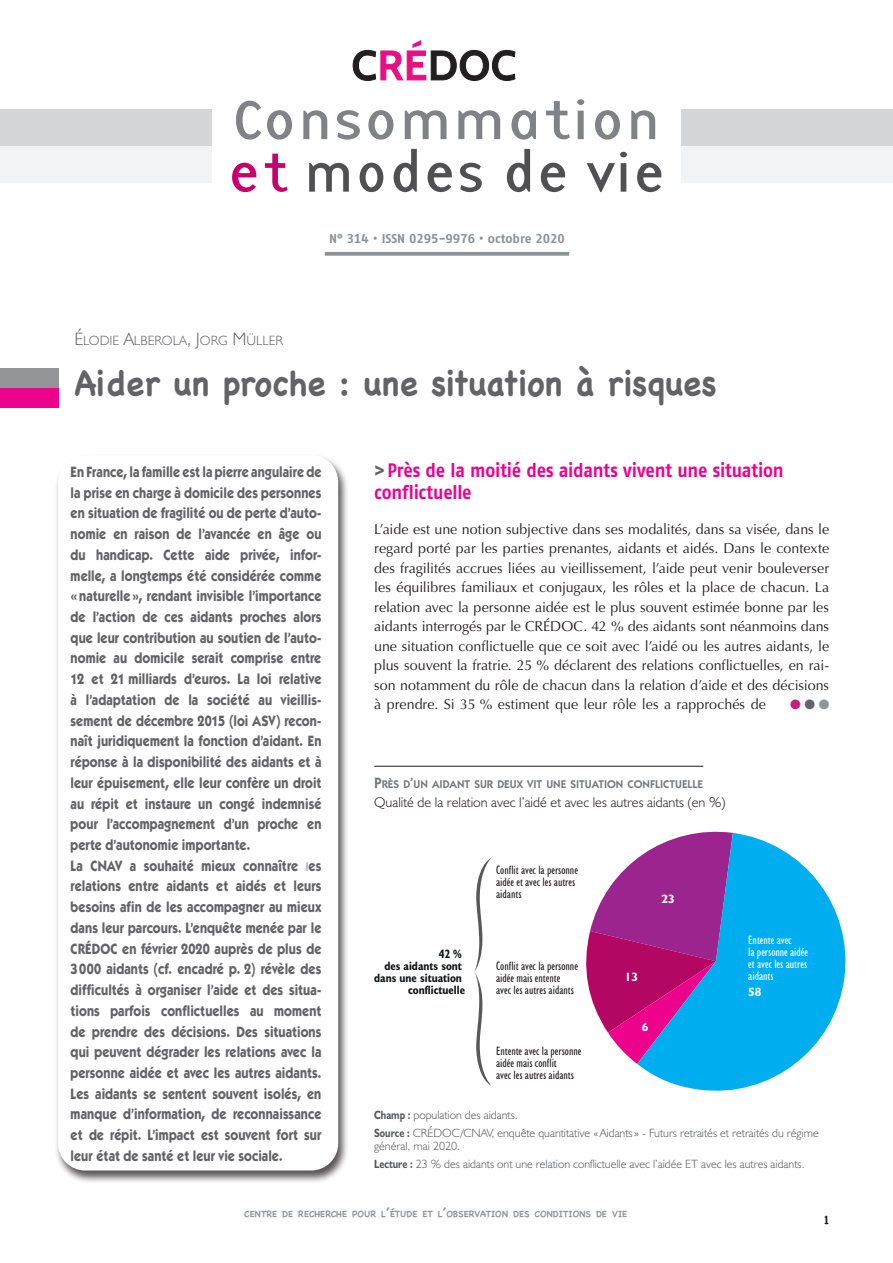
<style>
.page{position:relative;width:893px;height:1263px;background:#fff}
.page>*{position:absolute;margin:0;border:0;box-sizing:border-box;transform-origin:0 0}
.t1{font:57px/52.5px "Base Twelve Sans";color:#808285;scale:1.25 1}
.TITRE{font:700 34.5px "Chalkboard";color:#636366;scale:.95 1}
.t2{font:19.5px/22.5px "Fago No Bold Tf";letter-spacing:-.01em;color:#ed028c;scale:.9 1}
.chapo{font:700 15px/20.7px "Itc Kabel";letter-spacing:.005em;color:#636366;text-align:justify;scale:.85 1}
.texte_courant{font:14.25px/19.5px "Optima";color:#231f20;text-align:justify}
.GRAFsoustitre{font:300 14.25px "Humanist 521 BT";color:#231f20}
.auteur{font:300 13.5px "Humanist 521 BT";color:#636366}
.t3{font:13.5px "Zapf Dingbats ITC";color:#c32182}
.t4{font:12.75px "Fago No Bold Tf";color:#8b9296}
.t5{font:condensed 12.15px/12.1px "Humanist 521 BT";color:#231f20}
.t6{font:condensed 12.15px/12.1px "Humanist 521 BT";color:#fff}
.t7{font:700 condensed 12.15px/12.1px "Humanist 521 BT";color:#101315;text-align:right}
.t8{font:700 12.15px "Humanist 521 BT";color:#fff}
.GRAFsource{font:300 12px/13.5px "Humanist 521 BT";color:#57585a}
.t9{font:700 12px "Chalkboard";color:#231f20}
.GRAFtitre{font:600 11.25px "Itc Kabel";color:#76787b}
.t10{font:700 9px "Chalkboard";color:#939598}
.s1{color:#c7006e}
.s2{color:#505052}
.s3{font-size:18px}
.s4{font-weight:400;font-size:12px}
.s5{color:#636366}
.s6{color:#939598}
.s7{font-size:15px}
.s8{font-weight:700}
.s9{font-size:12px}
</style>
<div class="page">
<div style="left:0;top:388px;width:58px;height:20px;background:#ed028c"></div>
<div style="left:0;top:368px;width:58px;height:20px;background:#939598"></div>
<div style="left:0;top:146px;width:211px;height:36px;background:#f2f3f4"></div>
<div style="left:0;top:109px;width:211px;height:37px;background:#d5d6d7"></div>
<div style="left:682px;top:146px;width:211px;height:36px;background:#f2f3f4"></div>
<div style="left:682px;top:109px;width:211px;height:37px;background:#d5d6d7"></div>
<div style="left:54px;top:454px;width:295px;height:729px;background:#231f20;opacity:.75"></div>
<div style="left:58px;top:455px;width:280px;height:715px;background:#fff;border-radius:27px"></div>
<svg style="left:325px;top:252px;width:244px;height:4px"></svg>
<svg style="left:352px;top:40px;width:164px;height:41px"></svg>
<hr style="left:374px;top:766px;width:329px;height:1px;background:#231f20">
<svg style="left:586px;top:832px;width:147px;height:232px"></svg>
<svg style="left:637px;top:833px;width:208px;height:258px;background:#568cd1"></svg>
<svg style="left:474px;top:858px;width:17px;height:228px"></svg>
<p class="t1" style="left:227px;top:93px;width:353px">Consommation <span class="s1">et</span> <span class="s2">modes de vie</span></p>
<p class="t4" style="left:329px;top:231px;width:237px">N° 314 • ISSN 0295-9976 • octobre 2020</p>
<p class="auteur" style="left:74px;top:332px;width:210px"><span class="s3">É</span>LODIE <span class="s3">A</span>LBEROLA<span class="s3">, J</span>ORG <span class="s3">M</span>ÜLLER</p>
<p class="TITRE" style="left:74px;top:362px;width:678px">Aider un proche : une situation à risques</p>
<p class="chapo" style="left:71px;top:461px;width:297px">En France, la famille est la pierre angulaire de la prise en charge à domicile des personnes en situation de fragilité ou de perte d’auto&shy;nomie en raison de l’avancée en âge ou du handicap. Cette aide privée, infor&shy;melle, a longtemps été considérée comme «naturelle», rendant invisible l’importance de l’action de ces aidants proches alors que leur contribution au soutien de l’auto&shy;nomie au domicile serait comprise entre 12 et 21 milliards d’euros. La loi relative à l’adaptation de la société au vieillis&shy;sement de décembre 2015 (loi ASV) recon&shy;naît juridiquement la fonction d’aidant. En réponse à la disponibilité des aidants et à leur épuisement, elle leur confère un droit au répit et instaure un congé indemnisé pour l’accompagnement d’un proche en perte d’autonomie importante.</p>
<p class="chapo" style="left:71px;top:855px;width:297px">La CNAV a souhaité mieux connaître <span class="s4">l</span>es relations entre aidants et aidés et leurs besoins afin de les accompagner au mieux dans leur parcours. L’enquête menée par le CRÉDOC en février 2020 auprès de plus de 3000 aidants (cf. encadré p. 2) révèle des difficultés à organiser l’aide et des situa&shy;tions parfois conflictuelles au moment de prendre des décisions. Des situations qui peuvent dégrader les relations avec la personne aidée et avec les autres aidants.<br>Les aidants se sentent souvent isolés, en manque d’information, de reconnaissance et de répit. L’impact est souvent fort sur leur état de santé et leur vie sociale.</p>
<p class="t2" style="left:374px;top:458px;width:456px"><span class="s5">&gt;</span>Près de la moitié des aidants vivent une situation conflictuelle</p>
<p class="texte_courant" style="left:374px;top:519px;width:456px">L’aide est une notion subjective dans ses modalités, dans sa visée, dans le regard porté par les parties prenantes, aidants et aidés. Dans le contexte des fragilités accrues liées au vieillissement, l’aide peut venir bouleverser les équilibres familiaux et conjugaux, les rôles et la place de chacun. La relation avec la personne aidée est le plus souvent estimée bonne par les aidants interrogés par le CRÉDOC. 42 % des aidants sont néanmoins dans une situation conflictuelle que ce soit avec l’aidé ou les autres aidants, le plus souvent la fratrie. 25 % déclarent des relations conflictuelles, en rai&shy;son notamment du rôle de chacun dans la relation d’aide et des décisions à prendre. Si 35 % estiment que leur rôle les a rapprochés de</p>
<p class="t3" style="left:790px;top:698px;width:41px">● <span class="s5">●</span> <span class="s6">●</span></p>
<p class="GRAFtitre" style="left:374px;top:777px;width:331px"><span class="s7">P</span>RÈS D<span class="s7">’</span>UN AIDANT SUR DEUX VIT UNE SITUATION CONFLICTUELLE</p>
<p class="GRAFsoustitre" style="left:374px;top:793px;width:353px">Qualité de la relation avec l’aidé et avec les autres aidants (en %)</p>
<p class="t7" style="left:374px;top:947px;width:92px">42 %<br>des aidants sont dans une situation conflictuelle</p>
<p class="t5" style="left:496px;top:864px;width:83px">Conflit avec la personne aidée et avec les autres aidants</p>
<p class="t5" style="left:496px;top:960px;width:83px">Conflit avec la personne aidée mais entente avec les autres aidants</p>
<p class="t5" style="left:496px;top:1045px;width:87px">Entente avec la personne aidée mais conflit<br>avec les autres aidants</p>
<p class="t8" style="left:662px;top:891px;width:15px">23</p>
<p class="t8" style="left:625px;top:969px;width:15px">13</p>
<p class="t8" style="left:642px;top:1019px;width:8px">6</p>
<p class="t6" style="left:748px;top:933px;width:61px">Entente avec<br>la personne aidée et avec les autres aidants</p>
<p class="t8" style="left:748px;top:984px;width:15px">58</p>
<p class="GRAFsource" style="left:374px;top:1108px;width:145px"><span class="s8">Champ :</span> population des aidants.</p>
<p class="GRAFsource" style="left:374px;top:1126px;width:446px"><span class="s8">Source :</span> CRÉDOC/CNAV, enquête quantitative «Aidants » - Futurs retraités et retraités du régime général, mai 2020.</p>
<p class="GRAFsource" style="left:374px;top:1157px;width:432px"><span class="s8">Lecture :</span> 23 % des aidants ont une relation conflictuelle avec l’aidée ET avec les autres aidants.</p>
<p class="t10" style="left:244px;top:1209px;width:385px">CENTRE DE RECHERCHE POUR L<span class="s9">’</span>ÉTUDE ET L<span class="s9">’</span>OBSERVATION DES CONDITIONS DE VIE</p>
<p class="t9" style="left:824px;top:1212px;width:6px">1</p>
</div>
